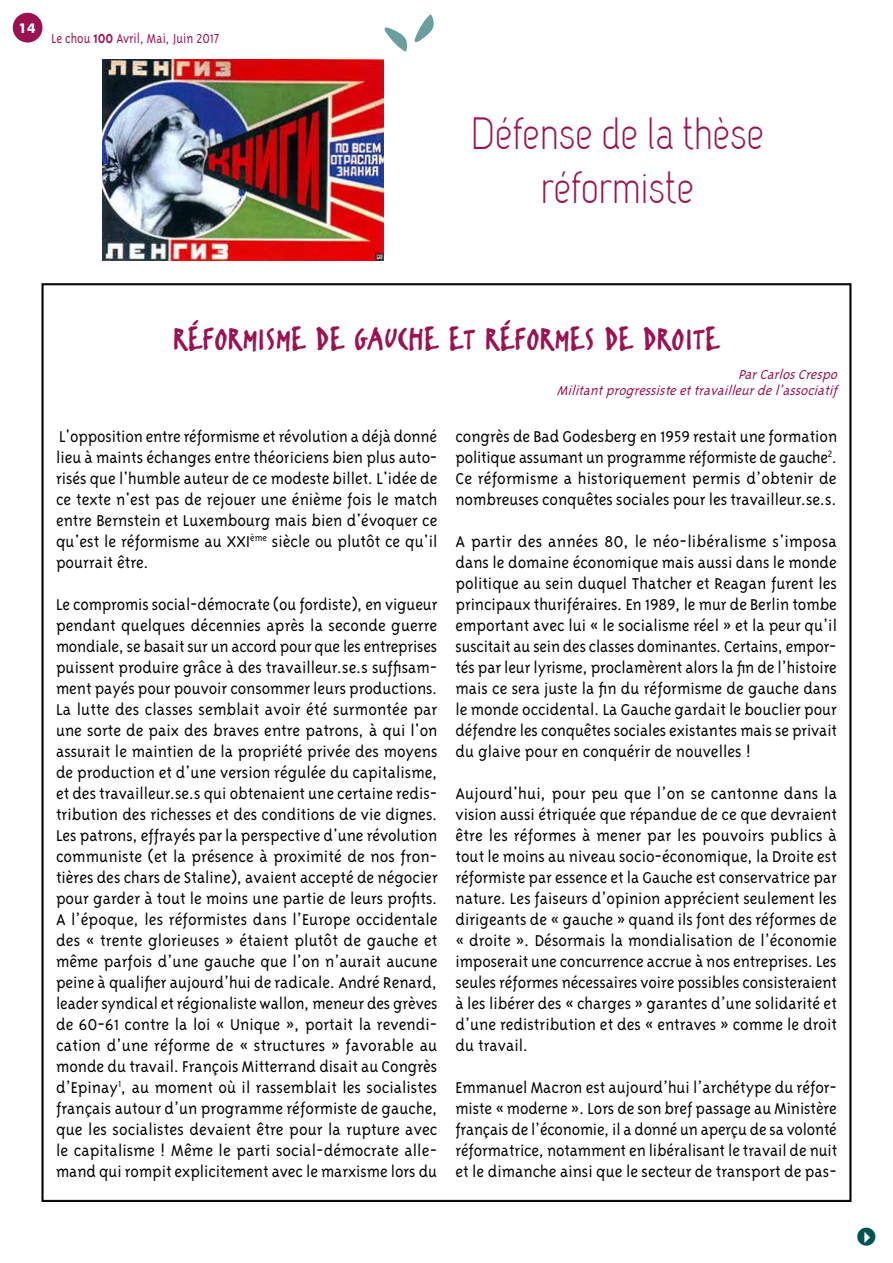
<style>
.page{position:relative;width:893px;height:1263px;background:#fff}
.page>*{position:absolute;margin:0;border:0;box-sizing:border-box;transform-origin:0 0}
.t1{font:45px/54px "Capsuula";color:#9b1252;text-align:center}
.t2{font:36px "FF Erikrighthand";letter-spacing:.015em;color:#9b1252}
.t3{font:300 18px/21px "Triplex";color:#000;text-align:justify}
.t4{font:italic 300 15px/16.5px "Triplex";color:#9b1252;text-align:right}
.t5{font:300 15px "Triplex";color:#9b1252;scale:.9 1}
.t6{font:700 13.5px "Futura BT";color:#fff}
.s1{font-weight:700}
</style>
<div class="page">
<div style="left:13px;top:13px;width:30px;height:30px;background:#9b1252;border-radius:50%"></div>
<svg style="left:384px;top:14px;width:50px;height:38px"></svg>
<img style="left:102px;top:60px;width:282px;height:200px">
<p class="t6" style="left:19px;top:20px;width:18px">14</p>
<p class="t5" style="left:51px;top:30px;width:189px">Le chou <span class="s1">100</span> Avril, Mai, Juin 2017</p>
<h1 class="t1" style="left:471px;top:111px;width:295px">Défense de la thèse réformiste</h1>
<h2 class="t2" style="left:174px;top:318px;width:547px">RÉFORMISME DE GAUCHE ET RÉFORMES DE DROITE</h2>
<p class="t4" style="left:557px;top:366px;width:286px">ParCarlosCrespo<br>Militantprogressisteettravailleurdel’associatif</p>
<p class="t3" style="left:56px;top:425px;width:383px">L'opposition entre réformisme et révolution a déjà donné lieu à maints échanges entre théoriciens bien plus auto&shy;risés que l'humble auteur de ce modeste billet. L'idée de ce texte n'est pas de rejouer une énième fois le match entre Bernstein et Luxembourg mais bien d'évoquer ce qu'est le réformisme au XXI<sup>ème</sup> siècle ou plutôt ce qu'il pourrait être.</p>
<p class="t3" style="left:56px;top:593px;width:383px">Le compromis social-démocrate (ou fordiste), en vigueur pendant quelques décennies après la seconde guerre mondiale, se basait sur un accord pour que les entreprises puissent produire grâce à des travailleur.se.s suffisam&shy;ment payés pour pouvoir consommer leurs productions.<br>La lutte des classes semblait avoir été surmontée par une sorte de paix des braves entre patrons, à qui l'on assurait le maintien de la propriété privée des moyens de production et d'une version régulée du capitalisme, et des travailleur.se.s qui obtenaient une certaine redis&shy;tribution des richesses et des conditions de vie dignes.<br>Les patrons, effrayés par la perspective d'une révolution communiste (et la présence à proximité de nos fron&shy;tières des chars de Staline), avaient accepté de négocier pour garder à tout le moins une partie de leurs profits.<br>A l’époque, les réformistes dans l’Europe occidentale des « trente glorieuses » étaient plutôt de gauche et même parfois d’une gauche que l’on n’aurait aucune peine à qualifier aujourd’hui de radicale. André Renard, leader syndical et régionaliste wallon, meneur des grèves de 60-61 contre la loi « Unique », portait la revendi&shy;cation d’une réforme de « structures » favorable au monde du travail. François Mitterrand disait au Congrès d’Epinay<sup>1</sup>, au moment où il rassemblait les socialistes français autour d’un programme réformiste de gauche, que les socialistes devaient être pour la rupture avec le capitalisme ! Même le parti social-démocrate alle&shy;mand qui rompit explicitement avec le marxisme lors du</p>
<p class="t3" style="left:455px;top:425px;width:383px">congrès de Bad Godesberg en 1959 restait une formation politique assumant un programme réformiste de gauche<sup>2</sup>.<br>Ce réformisme a historiquement permis d’obtenir de nombreuses conquêtes sociales pour les travailleur.se.s.</p>
<p class="t3" style="left:455px;top:530px;width:383px">A partir des années 80, le néo-libéralisme s'imposa dans le domaine économique mais aussi dans le monde politique au sein duquel Thatcher et Reagan furent les principaux thuriféraires. En 1989, le mur de Berlin tombe emportant avec lui « le socialisme réel » et la peur qu’il suscitait au sein des classes dominantes. Certains, empor&shy;tés par leur lyrisme, proclamèrent alors la fin de l’histoire mais ce sera juste la fin du réformisme de gauche dans le monde occidental. La Gauche gardait le bouclier pour défendre les conquêtes sociales existantes mais se privait du glaive pour en conquérir de nouvelles !</p>
<p class="t3" style="left:455px;top:782px;width:383px">Aujourd'hui, pour peu que l’on se cantonne dans la vision aussi étriquée que répandue de ce que devraient être les réformes à mener par les pouvoirs publics à tout le moins au niveau socio-économique, la Droite est réformiste par essence et la Gauche est conservatrice par nature. Les faiseurs d’opinion apprécient seulement les dirigeants de « gauche » quand ils font des réformes de « droite ». Désormais la mondialisation de l’économie imposerait une concurrence accrue à nos entreprises. Les seules réformes nécessaires voire possibles consisteraient à les libérer des « charges » garantes d’une solidarité et d’une redistribution et des « entraves » comme le droit du travail.</p>
<p class="t3" style="left:455px;top:1076px;width:383px">Emmanuel Macron est aujourd’hui l’archétype du réfor&shy;miste « moderne ». Lors de son bref passage au Ministère français de l’économie, il a donné un aperçu de sa volonté réformatrice, notamment en libéralisant le travail de nuit et le dimanche ainsi que le secteur de transport de pas-</p>
</div>
